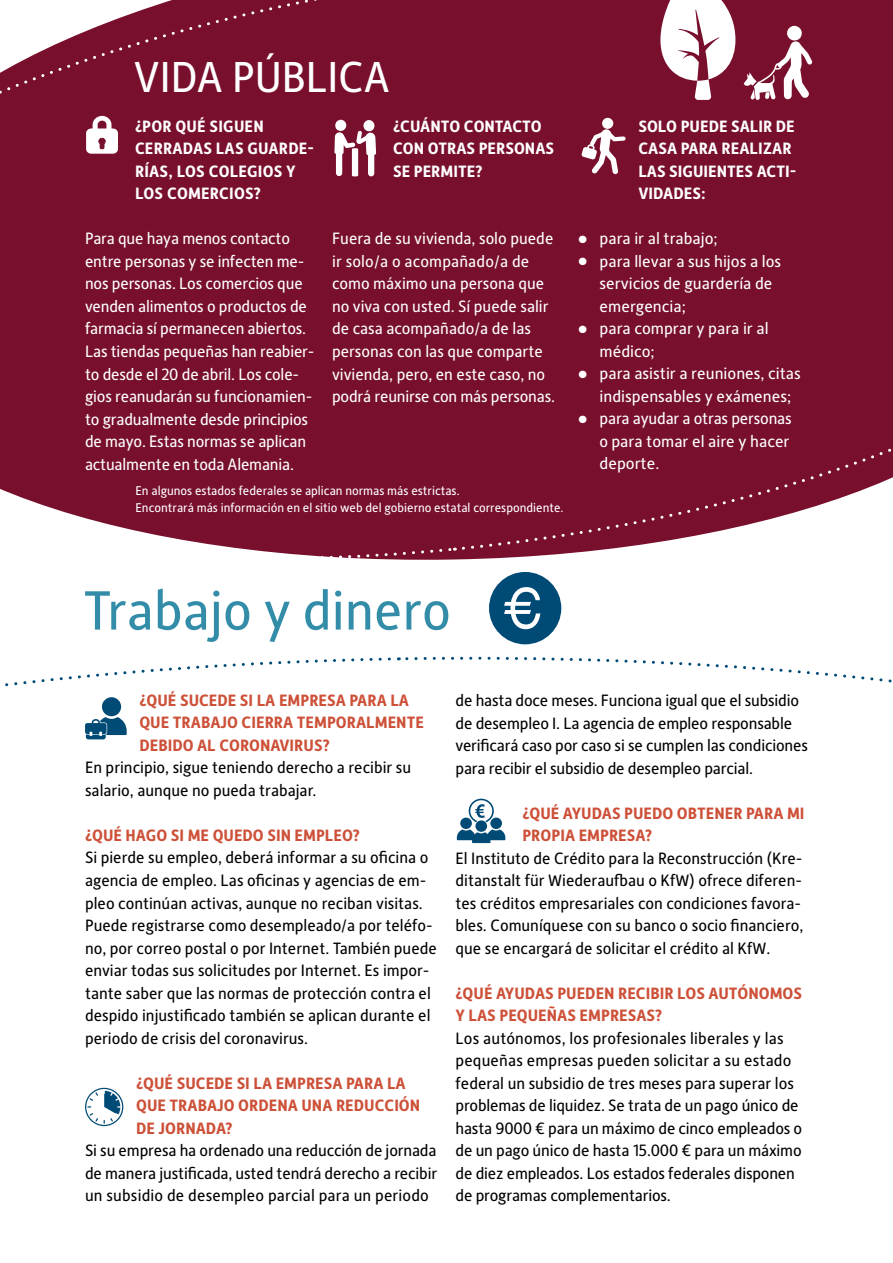
<style>
.page{position:relative;width:893px;height:1263px;background:#fff}
.page>*{position:absolute;margin:0;border:0;box-sizing:border-box;transform-origin:0 0}
.t1{font:55.5px "Alber New";color:#338da9}
.t2{font:43.5px "Alber New";color:#fff}
.t3{font:16.5px/22.5px "Alber New";color:#000}
.t4{font:16.5px/22.5px "Alber New";letter-spacing:-.01em;color:#fff}
.t5{font:700 16.5px/22.5px "Alber New";color:#cd5038}
.t6{font:700 16.5px/22.5px "Alber New";color:#fff}
.t7{font:12.75px/16.5px "Alber New";color:#fff}
.s1{font-size:10.5px}
</style>
<div class="page">
<div style="left:337px;top:109px;width:556px;height:451px;background:#780f2d"></div>
<div style="left:343px;top:0;width:550px;height:122px;background:#780f2d"></div>
<div style="left:0;top:0;width:337px;height:357px;background:#780f2d"></div>
<svg style="left:0;top:357px;width:453px;height:203px;background:#852742"></svg>
<div style="left:460px;top:210px;width:433px;height:341px;background:#780f2d"></div>
<svg style="left:400px;top:656px;width:492px;height:188px"></svg>
<svg style="left:5px;top:657px;width:386px;height:83px"></svg>
<svg style="left:660px;top:0;width:75px;height:100px"></svg>
<svg style="left:86px;top:116px;width:32px;height:38px"></svg>
<svg style="left:489px;top:572px;width:72px;height:72px"></svg>
<div style="left:787px;top:26px;width:15px;height:14px;background:#fff;border-radius:50%"></div>
<svg style="left:744px;top:41px;width:68px;height:59px"></svg>
<div style="left:602px;top:118px;width:11px;height:11px;background:#fff;border-radius:50%"></div>
<svg style="left:581px;top:129px;width:45px;height:45px"></svg>
<svg style="left:85px;top:697px;width:42px;height:42px"></svg>
<svg style="left:457px;top:799px;width:48px;height:44px"></svg>
<svg style="left:85px;top:1088px;width:38px;height:38px"></svg>
<div style="left:335px;top:120px;width:11px;height:11px;background:#fff;border-radius:50%"></div>
<div style="left:363px;top:120px;width:11px;height:11px;background:#fff;border-radius:50%"></div>
<svg style="left:334px;top:131px;width:42px;height:45px"></svg>
<h2 class="t2" style="left:134px;top:48px;width:257px">VIDA PÚBLICA</h2>
<p class="t6" style="left:135px;top:114px;width:181px">¿POR QUÉ SIGUEN<br>CERRADAS LAS GUARDE-<br>RÍAS, LOS COLEGIOS Y<br>LOS COMERCIOS?</p>
<p class="t4" style="left:85px;top:227px;width:231px">Para que haya menos contacto entre personas y se infecten me&shy;nos personas. Los comercios que venden alimentos o productos de farmacia sí permanecen abiertos.<br>Las tiendas pequeñas han reabier&shy;to desde el 20 de abril. Los cole&shy;gios reanudarán su funcionamien&shy;to gradualmente desde principios de mayo. Estas normas se aplican actualmente en toda Alemania.</p>
<p class="t6" style="left:393px;top:114px;width:163px">¿CUÁNTO CONTACTO<br>CON OTRAS PERSONAS<br>SE PERMITE?</p>
<p class="t4" style="left:332px;top:227px;width:225px">Fuera de su vivienda, solo puede ir solo/a o acompañado/a de como máximo una persona que no viva con usted. Sí puede salir de casa acompañado/a de las personas con las que comparte vivienda, pero, en este caso, no podrá reunirse con más personas.</p>
<p class="t7" style="left:136px;top:482px;width:430px">En algunos estados federales se aplican normas más estrictas.<br>Encontrará más información en el sitio web del gobierno estatal correspondiente.</p>
<p class="t6" style="left:638px;top:114px;width:160px">SOLO PUEDE SALIR DE<br>CASA PARA REALIZAR<br>LAS SIGUIENTES ACTI-<br>VIDADES:</p>
<p class="t4" style="left:578px;top:227px;width:141px"><span class="s1">●</span> para ir al trabajo;</p>
<p class="t4" style="left:600px;top:249px;width:183px;text-indent:-21px"><span class="s1">●</span> para llevar a sus hijos a los servicios de guardería de emergencia;</p>
<p class="t4" style="left:600px;top:317px;width:171px;text-indent:-21px"><span class="s1">●</span> para comprar y para ir al médico;</p>
<p class="t4" style="left:600px;top:362px;width:203px;text-indent:-21px"><span class="s1">●</span> para asistir a reuniones, citas indispensables y exámenes;</p>
<p class="t4" style="left:600px;top:407px;width:194px;text-indent:-21px"><span class="s1">●</span> para ayudar a otras personas o para tomar el aire y hacer deporte.</p>
<h1 class="t1" style="left:83px;top:574px;width:370px">Trabajo y dinero</h1>
<p class="t5" style="left:139px;top:688px;width:286px">¿QUÉ SUCEDE SI LA EMPRESA PARA LA<br>QUE TRABAJO CIERRA TEMPORALMENTE<br>DEBIDO AL CORONAVIRUS?</p>
<p class="t3" style="left:85px;top:756px;width:328px">En principio, sigue teniendo derecho a recibir su salario, aunque no pueda trabajar.</p>
<p class="t5" style="left:85px;top:823px;width:277px">¿QUÉ HAGO SI ME QUEDO SIN EMPLEO?</p>
<p class="t3" style="left:85px;top:846px;width:353px">Si pierde su empleo, deberá informar a su oficina o agencia de empleo. Las oficinas y agencias de em&shy;pleo continúan activas, aunque no reciban visitas.<br>Puede registrarse como desempleado/a por teléfo&shy;no, por correo postal o por Internet. También puede enviar todas sus solicitudes por Internet. Es impor&shy;tante saber que las normas de protección contra el despido injustificado también se aplican durante el periodo de crisis del coronavirus.</p>
<p class="t5" style="left:136px;top:1071px;width:286px">¿QUÉ SUCEDE SI LA EMPRESA PARA LA<br>QUE TRABAJO ORDENA UNA REDUCCIÓN<br>DE JORNADA?</p>
<p class="t3" style="left:85px;top:1138px;width:354px;text-align:justify">Si su empresa ha ordenado una reducción de jornada de manera justificada, usted tendrá derecho a recibir un subsidio de desempleo parcial para un periodo</p>
<p class="t3" style="left:455px;top:688px;width:354px">de hasta doce meses. Funciona igual que el subsidio de desempleo I. La agencia de empleo responsable verificará caso por caso si se cumplen las condiciones para recibir el subsidio de desempleo parcial.</p>
<p class="t5" style="left:522px;top:801px;width:284px">¿QUÉ AYUDAS PUEDO OBTENER PARA MI<br>PROPIA EMPRESA?</p>
<p class="t3" style="left:455px;top:846px;width:349px">El Instituto de Crédito para la Reconstrucción (Kre&shy;ditanstalt für Wiederaufbau o KfW) ofrece diferen&shy;tes créditos empresariales con condiciones favora&shy;bles. Comuníquese con su banco o socio financiero, que se encargará de solicitar el crédito al KfW.</p>
<p class="t5" style="left:455px;top:981px;width:348px">¿QUÉ AYUDAS PUEDEN RECIBIR LOS AUTÓNOMOS<br>Y LAS PEQUEÑAS EMPRESAS?</p>
<p class="t3" style="left:455px;top:1026px;width:348px">Los autónomos, los profesionales liberales y las pequeñas empresas pueden solicitar a su estado federal un subsidio de tres meses para superar los problemas de liquidez. Se trata de un pago único de hasta 9000 € para un máximo de cinco empleados o de un pago único de hasta 15.000 € para un máximo de diez empleados. Los estados federales disponen de programas complementarios.</p>
</div>
